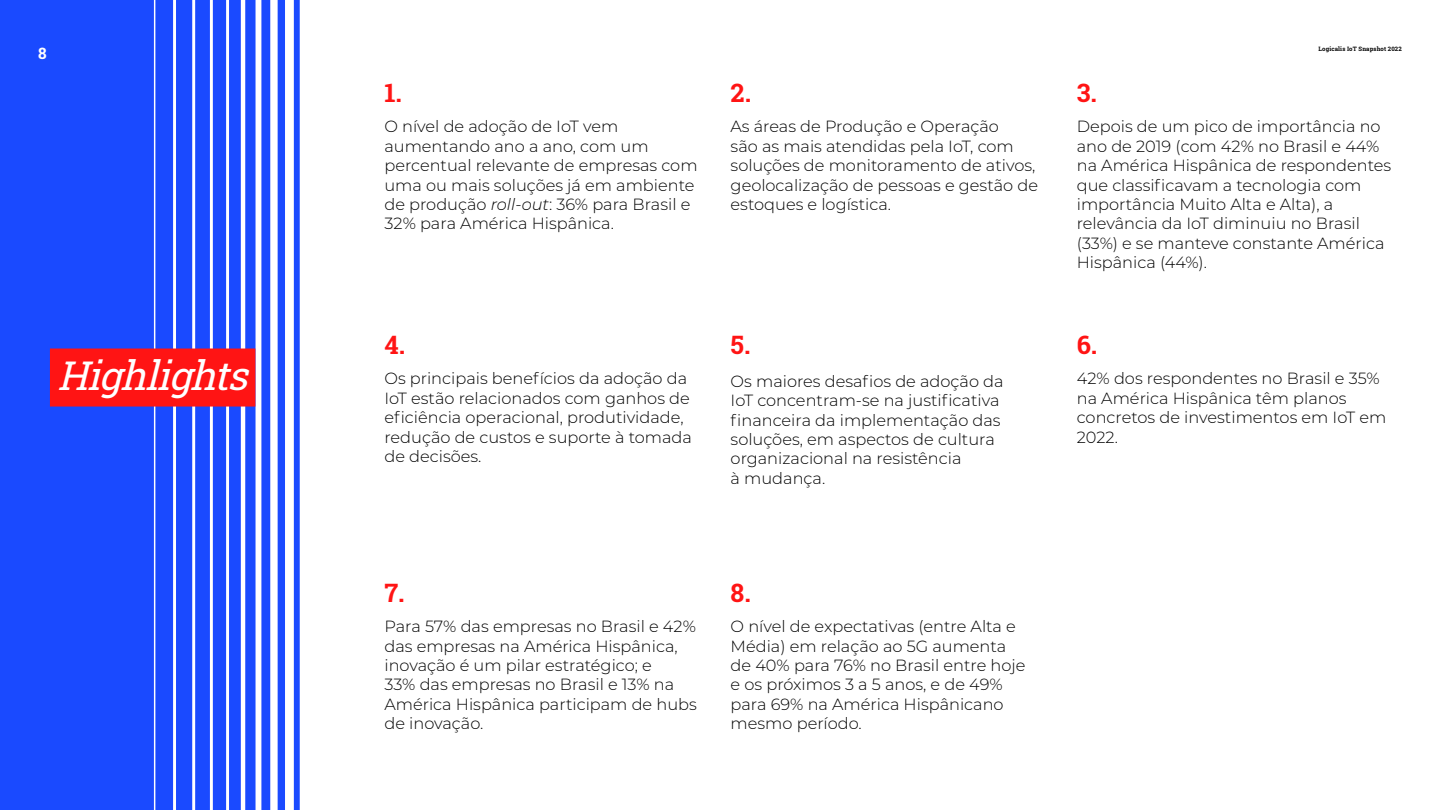
<style>
.page{position:relative;width:1440px;height:810px;background:#fff}
.page>*{position:absolute;margin:0;border:0;box-sizing:border-box;transform-origin:0 0}
.t1{font:italic 39.53px "Roboto Slab";color:#fff}
.t2{font:700 25.35px "Roboto Slab";color:#ff1414}
.t3{font:300 16.2px/19.4px "Montserrat";color:#000}
.t4{font:700 15.67px "Roboto Slab";color:#fff}
.t5{font:700 6px "Roboto Slab";letter-spacing:.02em;color:#000}
.s1{font-style:italic}
</style>
<div class="page">
<svg style="left:0;top:0;width:300px;height:810px;fill:#1a4aff"></svg>
<div style="left:50px;top:349px;width:205px;height:58px;background:#ff1414"></div>
<p class="t4" style="left:38px;top:43px;width:10px">8</p>
<p class="t5" style="left:1319px;top:45px;width:85px">Logicalis IoT Snapshot 2022</p>
<h1 class="t1" style="left:57px;top:348px;width:204px">Highlights</h1>
<h2 class="t2" style="left:384px;top:75px;width:19px">1.</h2>
<p class="t3" style="left:384px;top:116px;width:315px">O nível de adoção de IoT vem aumentando ano a ano, com um percentual relevante de empresas com uma ou mais soluções já em ambiente de produção <span class="s1">roll-out</span>: 36% para Brasil e<br>32% para América Hispânica.</p>
<h2 class="t2" style="left:731px;top:75px;width:22px">2.</h2>
<p class="t3" style="left:731px;top:116px;width:309px">As áreas de Produção e Operação<br>são as mais atendidas pela IoT, com soluções de monitoramento de ativos, geolocalização de pessoas e gestão de estoques e logística.</p>
<h2 class="t2" style="left:384px;top:327px;width:22px">4.</h2>
<p class="t3" style="left:384px;top:368px;width:309px">Os principais benefícios da adoção da IoT estão relacionados com ganhos de eficiência operacional, produtividade, redução de custos e suporte à tomada de decisões.</p>
<h2 class="t2" style="left:731px;top:327px;width:21px">5.</h2>
<p class="t3" style="left:731px;top:371px;width:275px">Os maiores desafios de adoção da<br>IoT concentram-se na justificativa financeira da implementação das soluções, em aspectos de cultura organizacional na resistência<br>à mudança.</p>
<h2 class="t2" style="left:384px;top:575px;width:22px">7.</h2>
<p class="t3" style="left:384px;top:616px;width:314px">Para 57% das empresas no Brasil e 42% das empresas na América Hispânica, inovação é um pilar estratégico; e<br>33% das empresas no Brasil e 13% na<br>América Hispânica participam de hubs de inovação.</p>
<h2 class="t2" style="left:731px;top:575px;width:22px">8.</h2>
<p class="t3" style="left:731px;top:616px;width:296px">O nível de expectativas (entre Alta e<br>Média) em relação ao 5G aumenta de 40% para 76% no Brasil entre hoje e os próximos 3 a 5 anos, e de 49% para 69% na América Hispânicano mesmo período.</p>
<h2 class="t2" style="left:1077px;top:75px;width:22px">3.</h2>
<p class="t3" style="left:1077px;top:116px;width:316px">Depois de um pico de importância no ano de 2019 (com 42% no Brasil e 44% na América Hispânica de respondentes que classificavam a tecnologia com importância Muito Alta e Alta), a relevância da IoT diminuiu no Brasil (33%) e se manteve constante América Hispânica (44%).</p>
<h2 class="t2" style="left:1077px;top:327px;width:22px">6.</h2>
<p class="t3" style="left:1077px;top:368px;width:311px">42% dos respondentes no Brasil e 35% na América Hispânica têm planos concretos de investimentos em IoT em<br>2022.</p>
</div>
